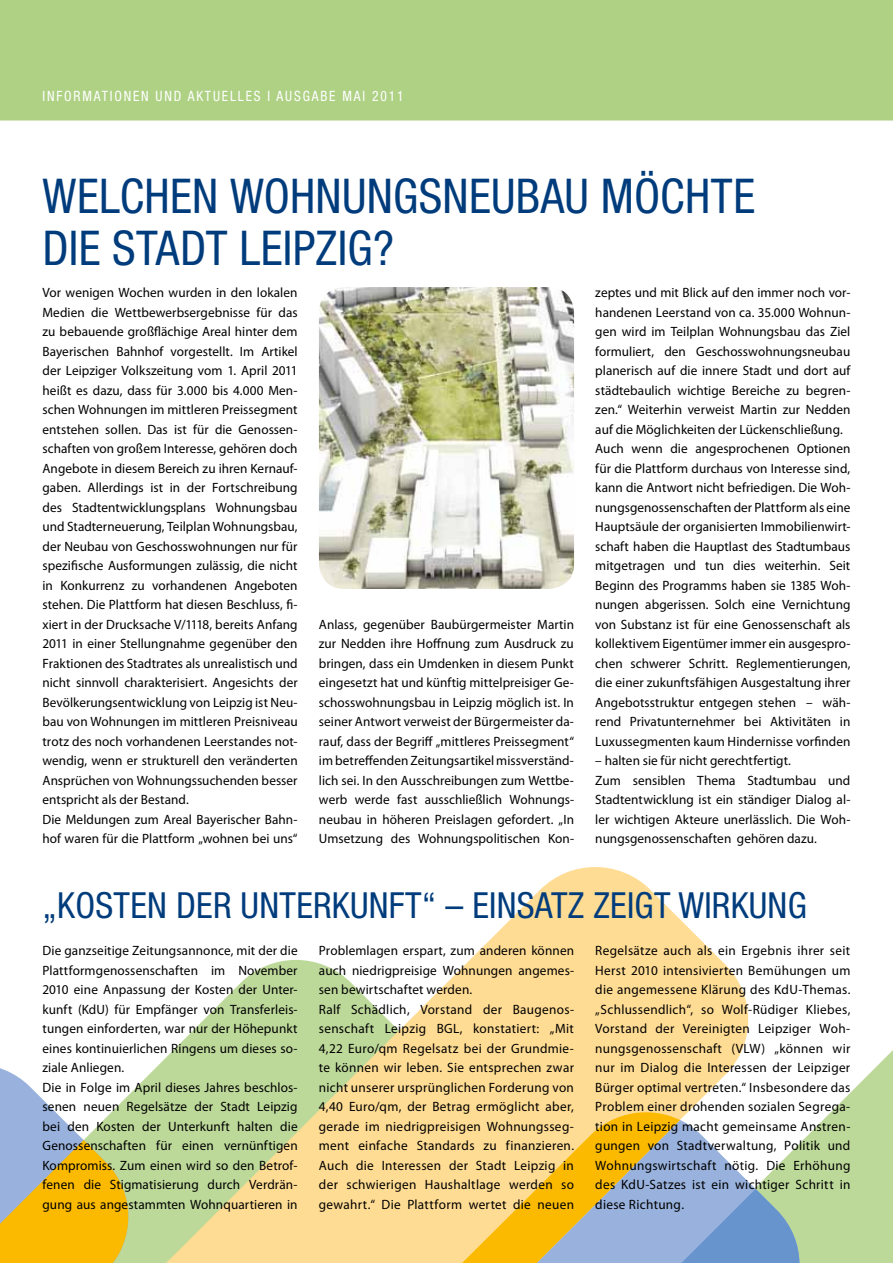
<style>
.page{position:relative;width:893px;height:1263px;background:#fff}
.page>*{position:absolute;margin:0;border:0;box-sizing:border-box;transform-origin:0 0}
.t1{font:condensed 48px/52.5px "Helvetica Neue LT Std";letter-spacing:.005em;color:#003c7c}
.t2{font:condensed 36px "Helvetica Neue LT Std";letter-spacing:.01em;color:#003c7c}
.t3{font:condensed 14.25px "Helvetica Neue LT Std";letter-spacing:.135em;color:#fff;scale:.95 1}
.t4{font:13.5px/19.5px "Myriad Pro";letter-spacing:.005em;color:#000}
</style>
<div class="page">
<svg style="left:0;top:1068px;width:147px;height:195px"></svg>
<svg style="left:756px;top:1082px;width:137px;height:181px"></svg>
<svg style="left:147px;top:867px;width:609px;height:396px"></svg>
<svg style="left:147px;top:1106px;width:533px;height:157px;background:#e5d189"></svg>
<div style="left:0;top:0;width:893px;height:121px;background:#aed184"></div>
<img style="left:319px;top:287px;width:255px;height:302px;border-radius:26px">
<p class="t3" style="left:43px;top:91px;width:381px">INFORMATIONEN UND AKTUELLES I AUSGABE MAI 2011</p>
<h1 class="t1" style="left:43px;top:175px;width:714px">WELCHEN WOHNUNGSNEUBAU MÖCHTE<br>DIE STADT LEIPZIG?</h1>
<p class="t4" style="left:43px;top:284px;width:257px">Vor wenigen Wochen wurden in den lokalen Medien die Wettbewerbsergebnisse für das zu bebauende großflächige Areal hinter dem Bayerischen Bahnhof vorgestellt. Im Artikel der Leipziger Volkszeitung vom 1. April 2011 heißt es dazu, dass für 3.000 bis 4.000 Men&shy;schen Wohnungen im mittleren Preissegment entstehen sollen. Das ist für die Genossen&shy;schaften von großem Interesse, gehören doch Angebote in diesem Bereich zu ihren Kernauf&shy;gaben. Allerdings ist in der Fortschreibung des Stadtentwicklungsplans Wohnungsbau und Stadterneuerung, Teilplan Wohnungsbau, der Neubau von Geschosswohnungen nur für spezifische Ausformungen zulässig, die nicht in Konkurrenz zu vorhandenen Angeboten stehen. Die Plattform hat diesen Beschluss, fi&shy;xiert in der Drucksache V/1118, bereits Anfang 2011 in einer Stellungnahme gegenüber den Fraktionen des Stadtrates als unrealistisch und nicht sinnvoll charakterisiert. Angesichts der Bevölkerungsentwicklung von Leipzig ist Neu&shy;bau von Wohnungen im mittleren Preisniveau trotz des noch vorhandenen Leerstandes not&shy;wendig, wenn er strukturell den veränderten Ansprüchen von Wohnungssuchenden besser entspricht als der Bestand.<br>Die Meldungen zum Areal Bayerischer Bahn&shy;hof waren für die Plattform „wohnen bei uns“</p>
<p class="t4" style="left:595px;top:284px;width:257px">zeptes und mit Blick auf den immer noch vor&shy;handenen Leerstand von ca. 35.000 Wohnun&shy;gen wird im Teilplan Wohnungsbau das Ziel formuliert, den Geschosswohnungsneubau planerisch auf die innere Stadt und dort auf städtebaulich wichtige Bereiche zu begren&shy;zen.“ Weiterhin verweist Martin zur Nedden auf die Möglichkeiten der Lückenschließung.<br>Auch wenn die angesprochenen Optionen für die Plattform durchaus von Interesse sind, kann die Antwort nicht befriedigen. Die Woh&shy;nungsgenossenschaften der Plattform als eine Hauptsäule der organisierten Immobilienwirt&shy;schaft haben die Hauptlast des Stadtumbaus mitgetragen und tun dies weiterhin. Seit Beginn des Programms haben sie 1385 Woh&shy;nungen abgerissen. Solch eine Vernichtung von Substanz ist für eine Genossenschaft als kollektivem Eigentümer immer ein ausgespro&shy;chen schwerer Schritt. Reglementierungen, die einer zukunftsfähigen Ausgestaltung ihrer Angebotsstruktur entgegen stehen – wäh&shy;rend Privatunternehmer bei Aktivitäten in Luxussegmenten kaum Hindernisse vorfinden</p>
<p class="t4" style="left:595px;top:752px;width:257px">– halten sie für nicht gerechtfertigt.<br>Zum sensiblen Thema Stadtumbau und Stadtentwicklung ist ein ständiger Dialog al&shy;ler wichtigen Akteure unerlässlich. Die Woh&shy;nungsgenossenschaften gehören dazu.</p>
<p class="t4" style="left:319px;top:616px;width:257px;text-align:justify">Anlass, gegenüber Baubürgermeister Martin zur Nedden ihre Hoffnung zum Ausdruck zu bringen, dass ein Umdenken in diesem Punkt eingesetzt hat und künftig mittelpreisiger Ge&shy;schosswohnungsbau in Leipzig möglich ist. In seiner Antwort verweist der Bürgermeister da&shy;rauf, dass der Begriff „mittleres Preissegment“ im betreffenden Zeitungsartikel missverständ&shy;lich sei. In den Ausschreibungen zum Wettbe&shy;werb werde fast ausschließlich Wohnungs&shy;neubau in höheren Preislagen gefordert. „In Umsetzung des Wohnungspolitischen Kon-</p>
<h2 class="t2" style="left:43px;top:893px;width:766px">„KOSTEN DER UNTERKUNFT“ – EINSATZ ZEIGT WIRKUNG</h2>
<p class="t4" style="left:43px;top:942px;width:257px">Die ganzseitige Zeitungsannonce, mit der die Plattformgenossenschaften im November 2010 eine Anpassung der Kosten der Unter&shy;kunft (KdU) für Empfänger von Transferleis&shy;tungen einforderten, war nur der Höhepunkt eines kontinuierlichen Ringens um dieses so&shy;ziale Anliegen.<br>Die in Folge im April dieses Jahres beschlos&shy;senen neuen Regelsätze der Stadt Leipzig bei den Kosten der Unterkunft halten die Genossenschaften für einen vernünftigen Kompromiss. Zum einen wird so den Betrof&shy;fenen die Stigmatisierung durch Verdrän&shy;gung aus angestammten Wohnquartieren in</p>
<p class="t4" style="left:319px;top:942px;width:257px">Problemlagen erspart, zum anderen können auch niedrigpreisige Wohnungen angemes&shy;sen bewirtschaftet werden.<br>Ralf Schädlich, Vorstand der Baugenos&shy;senschaft Leipzig BGL, konstatiert: „Mit 4,22 Euro/qm Regelsatz bei der Grundmie&shy;te können wir leben. Sie entsprechen zwar nicht unserer ursprünglichen Forderung von 4,40 Euro/qm, der Betrag ermöglicht aber, gerade im niedrigpreisigen Wohnungsseg&shy;ment einfache Standards zu finanzieren.<br>Auch die Interessen der Stadt Leipzig in der schwierigen Haushaltlage werden so gewahrt.“ Die Plattform wertet die neuen</p>
<p class="t4" style="left:595px;top:942px;width:257px;text-align:justify">Regelsätze auch als ein Ergebnis ihrer seit Herst 2010 intensivierten Bemühungen um die angemessene Klärung des KdU-Themas. „Schlussendlich“, so Wolf-Rüdiger Kliebes, Vorstand der Vereinigten Leipziger Woh&shy;nungsgenossenschaft (VLW) „können wir nur im Dialog die Interessen der Leipziger Bürger optimal vertreten.“ Insbesondere das Problem einer drohenden sozialen Segrega&shy;tion in Leipzig macht gemeinsame Anstren&shy;gungen von Stadtverwaltung, Politik und Wohnungswirtschaft nötig. Die Erhöhung des KdU-Satzes ist ein wichtiger Schritt in diese Richtung.</p>
</div>
